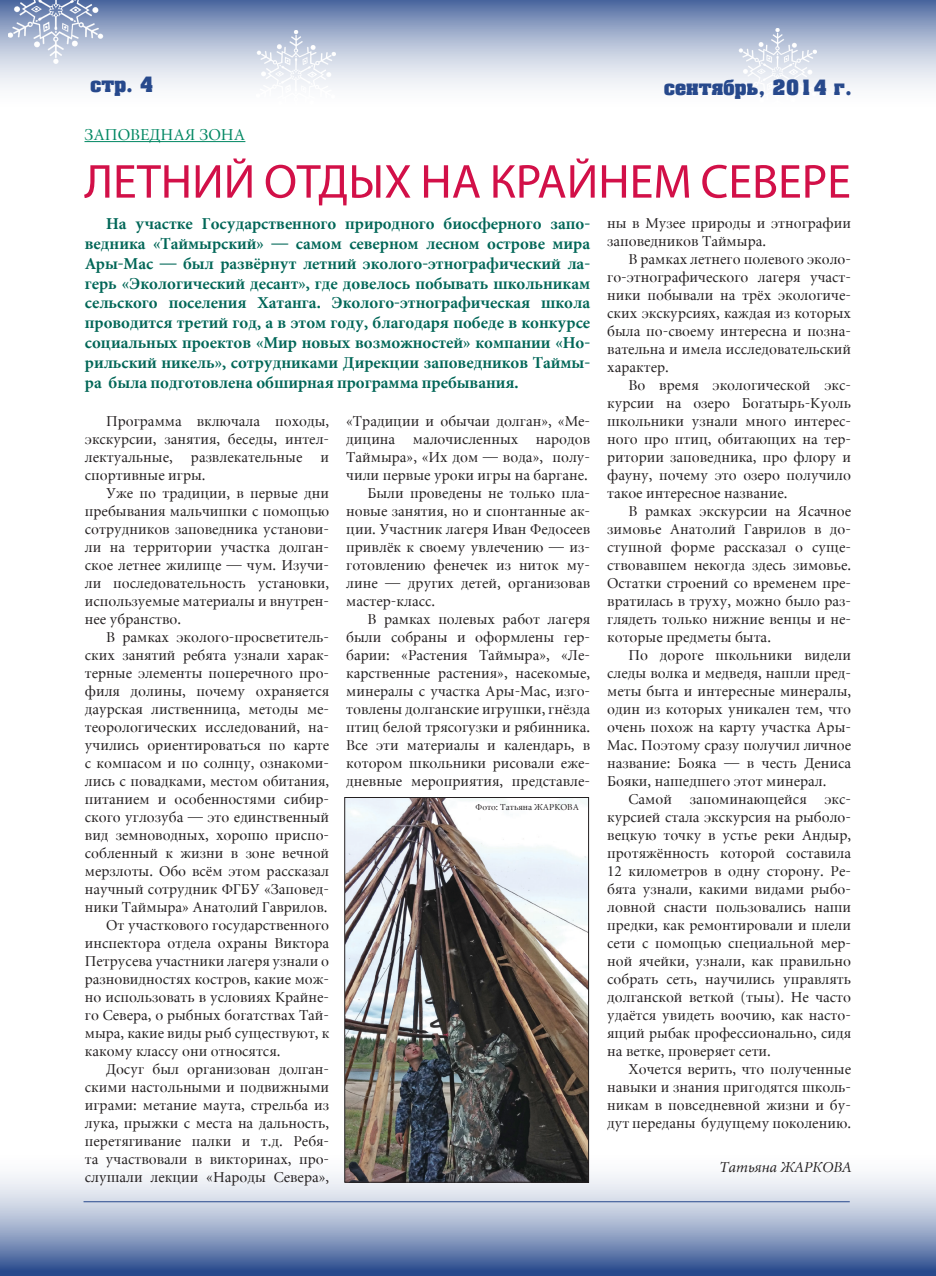
<style>
.page{position:relative;width:936px;height:1276px;background:#fff}
.page>*{position:absolute;margin:0;border:0;box-sizing:border-box;transform-origin:0 0}
.t1{font:21px "Luxor";color:#27498c}
.t2{font:700 16.5px/19.8px "Miniature";color:#006657;text-align:justify}
.t3{font:16.5px "Miniature";color:#008762}
.t4{font:15px/18px "Miniature";color:#231f20;text-align:justify}
.t5{font:italic 15px "Miniature";color:#231f20}
.t6{font:9px "Miniature";color:#231f20}
</style>
<div class="page">
<svg style="left:0;top:0;width:935px;height:88px"></svg>
<img style="left:738px;top:28px;width:78px;height:60px">
<img style="left:257px;top:31px;width:78px;height:57px">
<img style="left:9px;top:0;width:94px;height:64px">
<svg style="left:0;top:1146px;width:935px;height:130px"></svg>
<hr style="left:83px;top:1201px;width:766px;height:1px;background:#27498c">
<hr style="left:84px;top:141px;width:161px;height:1px;background:#008762">
<svg style="left:84px;top:158px;width:765px;height:47px"></svg>
<img style="left:346px;top:799px;width:240px;height:381px">
<div style="left:344px;top:797px;width:244px;height:385px;border:1px solid #231f20"></div>
<h1 class="t1" style="left:90px;top:72px;width:65px">стр. 4</h1>
<h1 class="t1" style="left:664px;top:74px;width:189px">сентябрь, 2014 г.</h1>
<p class="t3" style="left:84px;top:126px;width:162px">ЗАПОВЕДНАЯ ЗОНА</p>
<p class="t2" style="left:85px;top:215px;width:507px;text-indent:21px">На участке Государственного природного биосферного запо&shy;ведника «Таймырский» — самом северном лесном острове мира Ары-Мас — был развёрнут летний эколого-этнографический ла&shy;герь «Экологический десант», где довелось побывать школьникам сельского поселения Хатанга. Эколого-этнографическая школа проводится третий год, а в этом году, благодаря победе в конкурсе социальных проектов «Мир новых возможностей» компании «Но&shy;рильский никель», сотрудниками Дирекции заповедников Таймы&shy;ра была подготовлена обширная программа пребывания.</p>
<p class="t4" style="left:85px;top:413px;width:246px;text-indent:21px">Программа включала походы, экскурсии, занятия, беседы, интел&shy;лектуальные, развлекательные и спортивные игры.</p>
<p class="t4" style="left:85px;top:485px;width:246px;text-indent:21px">Уже по традиции, в первые дни пребывания мальчишки с помощью сотрудников заповедника установи&shy;ли на территории участка долган&shy;ское летнее жилище — чум. Изучи&shy;ли последовательность установки, используемые материалы и внутрен&shy;нее убранство.</p>
<p class="t4" style="left:106px;top:629px;width:224px">В рамках эколого-просветитель-</p>
<p class="t4" style="left:85px;top:647px;width:246px">ских занятий ребята узнали харак-</p>
<p class="t4" style="left:85px;top:665px;width:246px">терные элементы поперечного про-</p>
<p class="t4" style="left:85px;top:683px;width:246px">филя долины, почему охраняется</p>
<p class="t4" style="left:85px;top:701px;width:246px">даурская лиственница, методы ме-</p>
<p class="t4" style="left:85px;top:719px;width:246px">теорологических исследований, на-</p>
<p class="t4" style="left:85px;top:737px;width:246px">учились ориентироваться по карте</p>
<p class="t4" style="left:85px;top:755px;width:246px">с компасом и по солнцу, ознакоми-</p>
<p class="t4" style="left:85px;top:773px;width:246px">лись с повадками, местом обитания,</p>
<p class="t4" style="left:85px;top:791px;width:246px">питанием и особенностями сибир-</p>
<p class="t4" style="left:85px;top:809px;width:246px">ского углозуба — это единственный</p>
<p class="t4" style="left:85px;top:827px;width:246px">вид земноводных, хорошо приспо-</p>
<p class="t4" style="left:85px;top:845px;width:246px">собленный к жизни в зоне вечной</p>
<p class="t4" style="left:85px;top:863px;width:246px">мерзлоты. Обо всём этом рассказал</p>
<p class="t4" style="left:85px;top:881px;width:246px">научный сотрудник ФГБУ «Заповед-</p>
<p class="t4" style="left:85px;top:899px;width:244px">ники Таймыра» Анатолий Гаврилов.</p>
<p class="t4" style="left:106px;top:917px;width:224px">От участкового государственного</p>
<p class="t4" style="left:85px;top:935px;width:246px">инспектора отдела охраны Виктора</p>
<p class="t4" style="left:85px;top:953px;width:246px">Петрусева участники лагеря узнали о</p>
<p class="t4" style="left:85px;top:971px;width:246px">разновидностях костров, какие мож-</p>
<p class="t4" style="left:85px;top:989px;width:246px">но использовать в условиях Крайне-</p>
<p class="t4" style="left:85px;top:1007px;width:246px">го Севера, о рыбных богатствах Тай-</p>
<p class="t4" style="left:85px;top:1025px;width:246px">мыра, какие виды рыб существуют, к</p>
<p class="t4" style="left:85px;top:1043px;width:197px">какому классу они относятся.</p>
<p class="t4" style="left:106px;top:1061px;width:224px">Досуг был организован долган-</p>
<p class="t4" style="left:85px;top:1079px;width:246px">скими настольными и подвижными</p>
<p class="t4" style="left:85px;top:1097px;width:246px">играми: метание маута, стрельба из</p>
<p class="t4" style="left:85px;top:1115px;width:246px">лука, прыжки с места на дальность,</p>
<p class="t4" style="left:85px;top:1133px;width:246px">перетягивание палки и т.д. Ребя-</p>
<p class="t4" style="left:85px;top:1151px;width:246px">та участвовали в викторинах, про-</p>
<p class="t4" style="left:85px;top:1169px;width:246px">слушали лекции «Народы Севера»,</p>
<p class="t4" style="left:346px;top:413px;width:245px">«Традиции и обычаи долган», «Ме-</p>
<p class="t4" style="left:346px;top:431px;width:245px">дицина малочисленных народов</p>
<p class="t4" style="left:346px;top:449px;width:245px">Таймыра», «Их дом — вода», полу-</p>
<p class="t4" style="left:346px;top:467px;width:243px">чили первые уроки игры на баргане.</p>
<p class="t4" style="left:367px;top:485px;width:224px">Были проведены не только пла-</p>
<p class="t4" style="left:346px;top:503px;width:245px">новые занятия, но и спонтанные ак-</p>
<p class="t4" style="left:346px;top:521px;width:245px">ции. Участник лагеря Иван Федосеев</p>
<p class="t4" style="left:346px;top:539px;width:245px">привлёк к своему увлечению — из-</p>
<p class="t4" style="left:346px;top:557px;width:245px">готовлению фенечек из ниток му-</p>
<p class="t4" style="left:346px;top:575px;width:245px">лине — других детей, организовав</p>
<p class="t4" style="left:346px;top:593px;width:90px">мастер-класс.</p>
<p class="t4" style="left:367px;top:611px;width:224px">В рамках полевых работ лагеря</p>
<p class="t4" style="left:346px;top:629px;width:245px">были собраны и оформлены гер-</p>
<p class="t4" style="left:346px;top:647px;width:245px">барии: «Растения Таймыра», «Ле-</p>
<p class="t4" style="left:346px;top:665px;width:245px">карственные растения», насекомые,</p>
<p class="t4" style="left:346px;top:683px;width:245px">минералы с участка Ары-Мас, изго-</p>
<p class="t4" style="left:346px;top:701px;width:245px">товлены долганские игрушки, гнёзда</p>
<p class="t4" style="left:346px;top:719px;width:245px">птиц белой трясогузки и рябинника.</p>
<p class="t4" style="left:346px;top:737px;width:245px">Все эти материалы и календарь, в</p>
<p class="t4" style="left:346px;top:755px;width:245px">котором школьники рисовали еже-</p>
<p class="t4" style="left:346px;top:773px;width:245px">дневные мероприятия, представле-</p>
<p class="t6" style="left:475px;top:802px;width:105px">Фото: Татьяна ЖАРКОВА</p>
<p class="t4" style="left:607px;top:215px;width:245px">ны в Музее природы и этнографии заповедников Таймыра.</p>
<p class="t4" style="left:607px;top:251px;width:245px;text-indent:21px">В рамках летнего полевого эколо&shy;го-этнографического лагеря участ&shy;ники побывали на трёх экологиче&shy;ских экскурсиях, каждая из которых была по-своему интересна и позна&shy;вательна и имела исследовательский характер.</p>
<p class="t4" style="left:607px;top:377px;width:245px;text-indent:21px">Во время экологической экс&shy;курсии на озеро Богатырь-Куоль школьники узнали много интерес&shy;ного про птиц, обитающих на тер&shy;ритории заповедника, про флору и фауну, почему это озеро получило такое интересное название.</p>
<p class="t4" style="left:607px;top:503px;width:245px;text-indent:21px">В рамках экскурсии на Ясачное зимовье Анатолий Гаврилов в до&shy;ступной форме рассказал о суще&shy;ствовавшем некогда здесь зимовье.<br>Остатки строений со временем пре&shy;вратилась в труху, можно было раз&shy;глядеть только нижние венцы и не&shy;которые предметы быта.</p>
<p class="t4" style="left:607px;top:647px;width:245px;text-indent:21px">По дороге школьники видели следы волка и медведя, нашли пред&shy;меты быта и интересные минералы, один из которых уникален тем, что очень похож на карту участка Ары-Мас. Поэтому сразу получил личное название: Бояка — в честь Дениса Бояки, нашедшего этот минерал.</p>
<p class="t4" style="left:607px;top:791px;width:245px;text-indent:21px">Самой запоминающейся экс&shy;курсией стала экскурсия на рыболо&shy;вецкую точку в устье реки Андыр, протяжённость которой составила 12 километров в одну сторону. Ре&shy;бята узнали, какими видами рыбо&shy;ловной снасти пользовались наши предки, как ремонтировали и плели сети с помощью специальной мер&shy;ной ячейки, узнали, как правильно собрать сеть, научились управлять долганской веткой (тыы). Не часто удаётся увидеть воочию, как насто&shy;ящий рыбак профессионально, сидя на ветке, проверяет сети.</p>
<p class="t4" style="left:607px;top:1061px;width:245px;text-indent:21px">Хочется верить, что полученные навыки и знания пригодятся школь&shy;никам в повседневной жизни и бу&shy;дут переданы будущему поколению.</p>
<p class="t5" style="left:719px;top:1159px;width:134px">Татьяна ЖАРКОВА</p>
</div>
